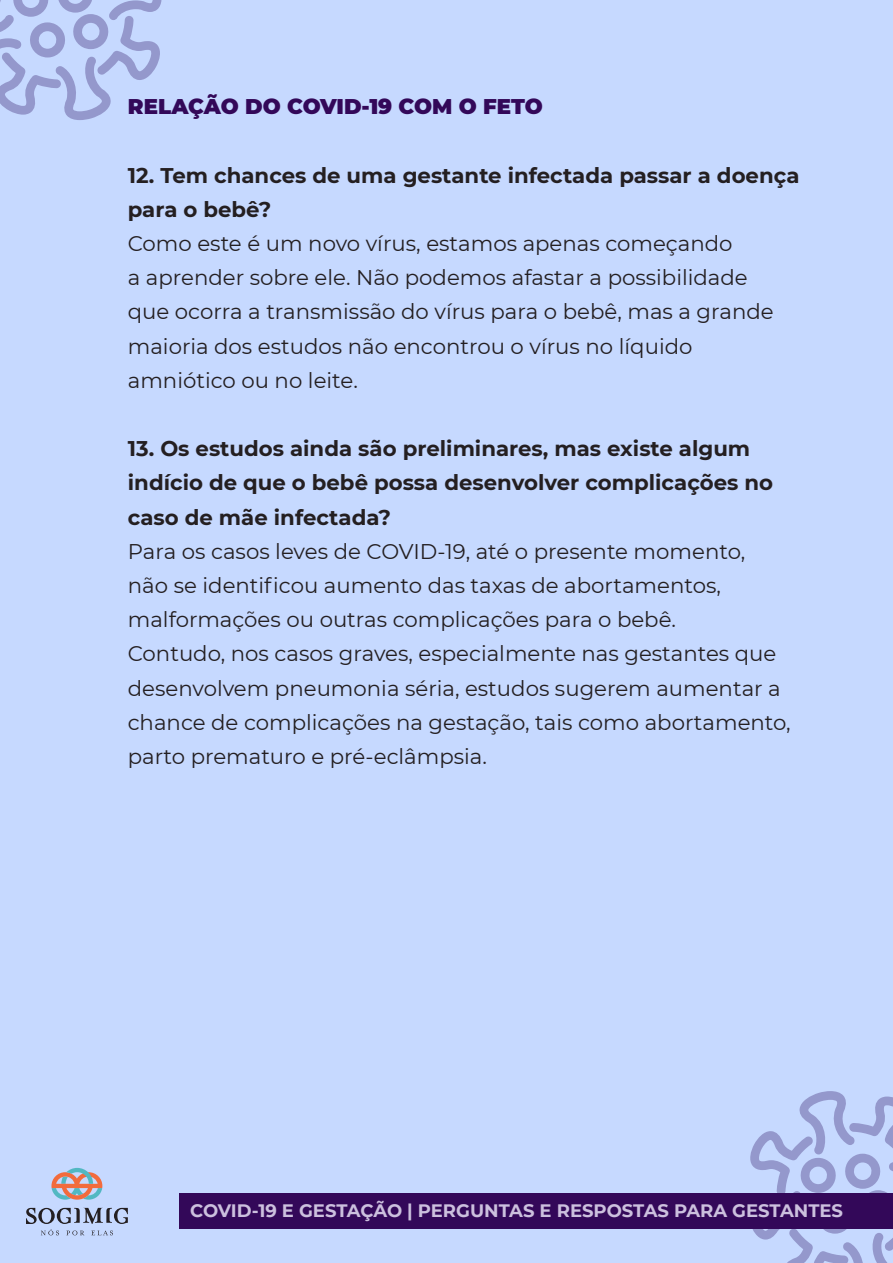
<style>
.page{position:relative;width:893px;height:1263px;background:#c6d9ff}
.page>*{position:absolute;margin:0;border:0;box-sizing:border-box;transform-origin:0 0}
.t1{font:21.3px/34.2px "Montserrat";color:#241f21}
.t2{font:700 21.3px/34.2px "Montserrat";color:#241f21}
.t3{font:900 21.3px "Montserrat";color:#330859}
.t4{font:700 18px "Montserrat";color:#ccc0de}
</style>
<div class="page">
<svg style="left:747px;top:1091px;width:146px;height:172px"></svg>
<svg style="left:0;top:0;width:162px;height:120px"></svg>
<div style="left:179px;top:1193px;width:714px;height:35px;background:#330859"></div>
<svg style="left:26px;top:1208px;width:102px;height:27px"></svg>
<svg style="left:51px;top:1168px;width:51px;height:32px"></svg>
<p class="t3" style="left:128px;top:91px;width:417px">RELAÇÃO DO COVID-19 COM O FETO</p>
<p class="t2" style="left:128px;top:157px;width:673px">12. Tem chances de uma gestante infectada passar a doença para o bebê?</p>
<p class="t1" style="left:128px;top:226px;width:647px">Como este é um novo vírus, estamos apenas começando<br>a aprender sobre ele. Não podemos afastar a possibilidade que ocorra a transmissão do vírus para o bebê, mas a grande maioria dos estudos não encontrou o vírus no líquido amniótico ou no leite.</p>
<p class="t2" style="left:128px;top:430px;width:647px">13. Os estudos ainda são preliminares, mas existe algum indício de que o bebê possa desenvolver complicações no caso de mãe infectada?</p>
<p class="t1" style="left:128px;top:533px;width:664px">Para os casos leves de COVID-19, até o presente momento, não se identificou aumento das taxas de abortamentos, malformações ou outras complicações para o bebê.<br>Contudo, nos casos graves, especialmente nas gestantes que desenvolvem pneumonia séria, estudos sugerem aumentar a chance de complicações na gestação, tais como abortamento, parto prematuro e pré-eclâmpsia.</p>
<p class="t4" style="left:190px;top:1198px;width:654px">COVID-19 E GESTAÇÃO | PERGUNTAS E RESPOSTAS PARA GESTANTES</p>
</div>
